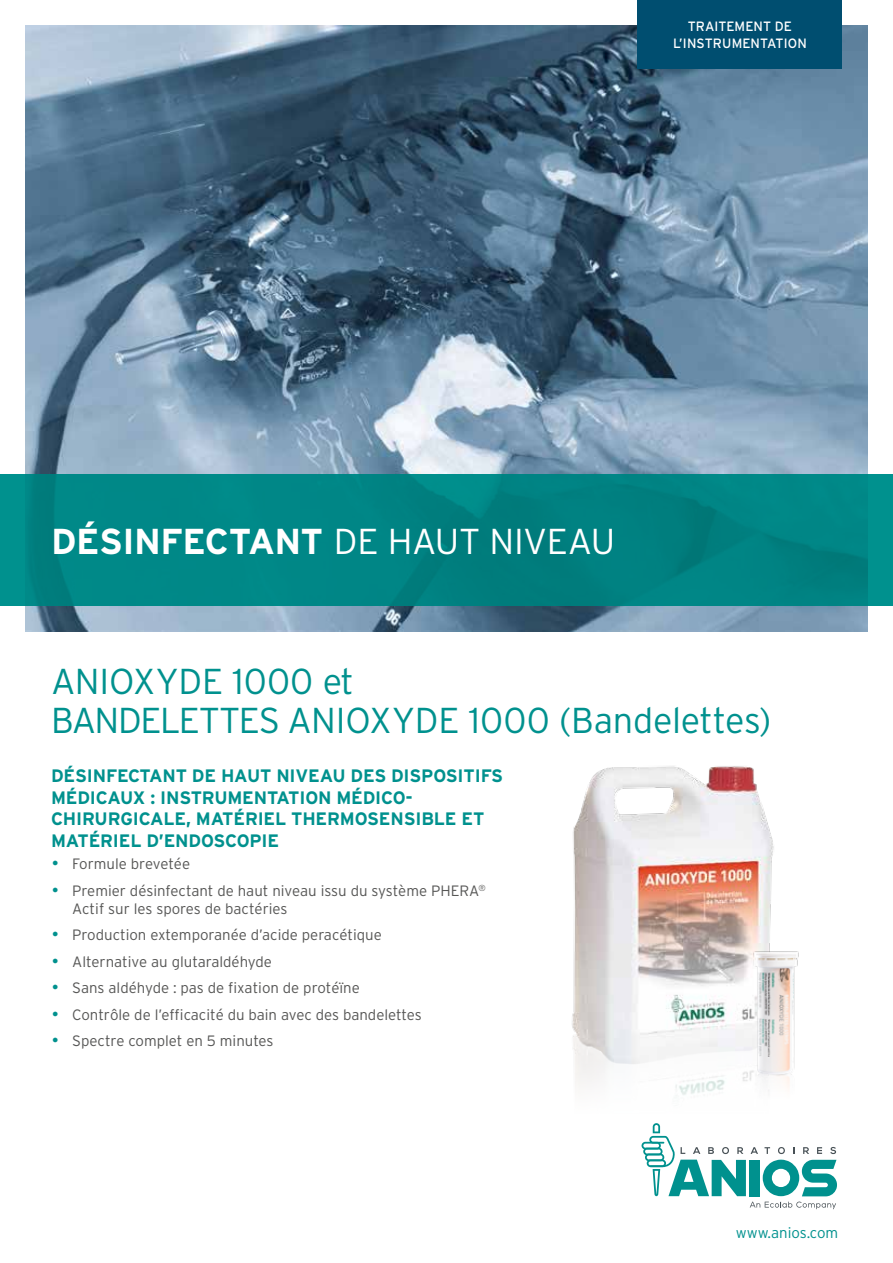
<style>
.page{position:relative;width:893px;height:1263px;background:#fff}
.page>*{position:absolute;margin:0;border:0;box-sizing:border-box;transform-origin:0 0}
.t1{font:300 36px/39px "Interstate";letter-spacing:-.01em;color:#00918e}
.t2{font:700 36px "Interstate";letter-spacing:-.015em;color:#fff}
.t3{font:700 18px/21.6px "Interstate";letter-spacing:-.01em;color:#00918e}
.t4{font:300 15px/18px "Interstate";color:#575756}
.t5{font:300 15px "Interstate";color:#00918e}
.t6{font:13.5px/16.5px "Interstate";letter-spacing:.005em;color:#fff;text-align:center}
.s1{font-weight:300}
.s2{color:#00918e}
.s3{color:#fff}
</style>
<div class="page">
<svg style="left:641px;top:1131px;width:196px;height:78px"></svg>
<img style="left:26px;top:26px;width:841px;height:605px">
<div style="left:0;top:474px;width:893px;height:132px;background:#008686"></div>
<img style="left:572px;top:766px;width:202px;height:365px">
<img style="left:744px;top:944px;width:55px;height:177px">
<div style="left:638px;top:0;width:204px;height:68px;background:#004e70"></div>
<p class="t6" style="left:673px;top:18px;width:135px">TRAITEMENT DE<br>L’INSTRUMENTATION</p>
<h1 class="t2" style="left:51px;top:522px;width:566px">DÉSINFECTANT <span class="s1">DE HAUT NIVEAU</span></h1>
<h1 class="t1" style="left:51px;top:662px;width:722px">ANIOXYDE 1000 et<br>BANDELETTES ANIOXYDE 1000 (Bandelettes)</h1>
<p class="t3" style="left:51px;top:765px;width:454px">DÉSINFECTANT DE HAUT NIVEAU DES DISPOSITIFS MÉDICAUX : INSTRUMENTATION MÉDICO-CHIRURGICALE, MATÉRIEL THERMOSENSIBLE ET MATÉRIEL D’ENDOSCOPIE</p>
<p class="t4" style="left:51px;top:855px;width:141px"><span class="s2">•</span> Formule brevetée</p>
<p class="t4" style="left:72px;top:881px;width:415px;text-indent:-21px"><span class="s2">•</span> Premier désinfectant de haut niveau issu du système PHERA<sup>®<br></sup>Actif sur les spores de bactéries</p>
<p class="t4" style="left:51px;top:926px;width:332px"><span class="s2">•</span> Production extemporanée d’acide peracétique</p>
<p class="t4" style="left:51px;top:952px;width:222px"><span class="s2">•</span> Alternative au glutaraldéhyde</p>
<p class="t4" style="left:51px;top:979px;width:310px"><span class="s2">•</span> Sans aldéhyde : pas de fixation de protéïne</p>
<p class="t4" style="left:51px;top:1005px;width:372px"><span class="s2">•</span> Contrôle de l’efficacité du bain avec des bandelettes</p>
<p class="t4" style="left:51px;top:1032px;width:224px"><span class="s2">•</span> Spectre complet en 5 minutes</p>
<p class="t5" style="left:723px;top:1224px;width:117px"><span class="s3">•</span> www.anios.com</p>
</div>
